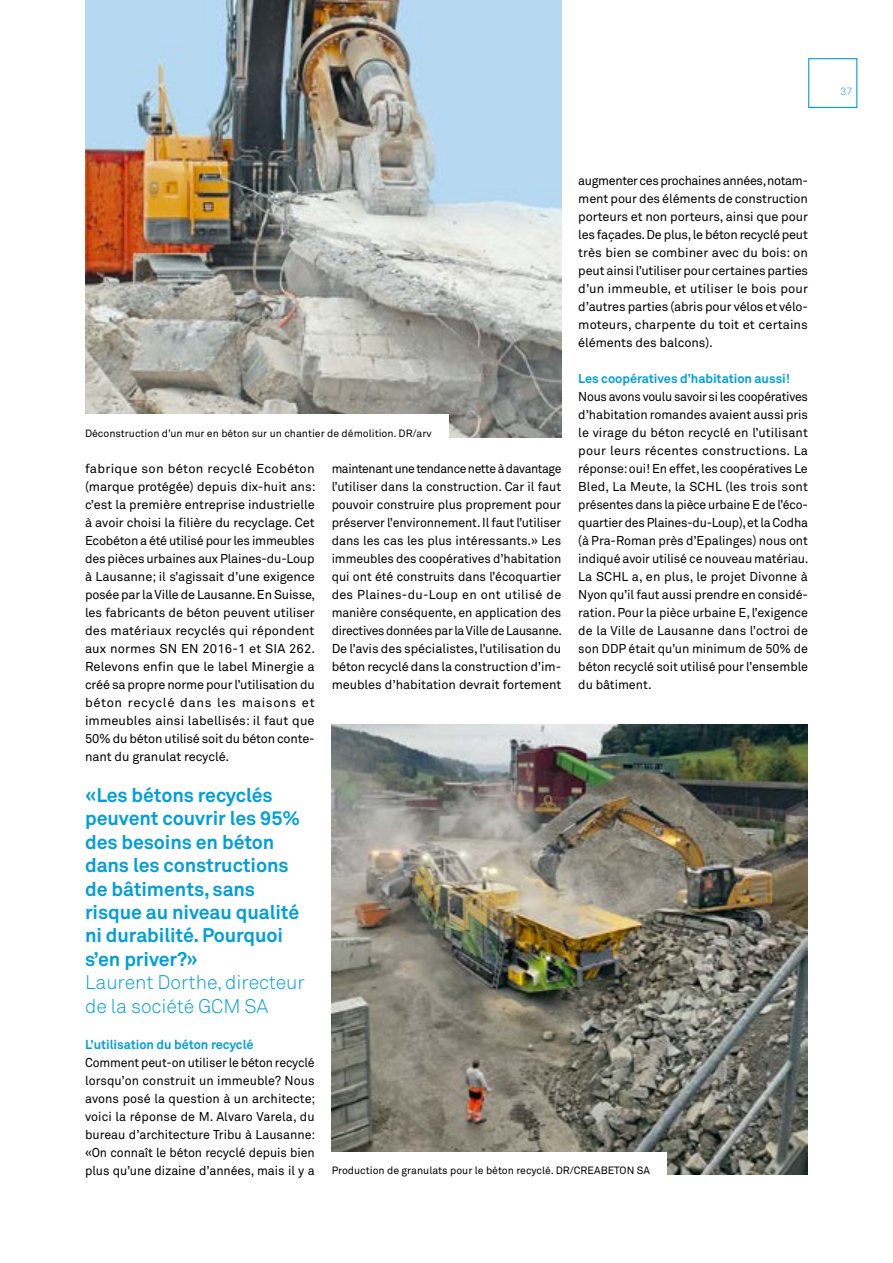
<style>
.page{position:relative;width:893px;height:1263px;background:#fff}
.page>*{position:absolute;margin:0;border:0;box-sizing:border-box;transform-origin:0 0}
.t1{font:700 19.5px/23.4px "Akkurat Std";letter-spacing:-.005em;color:#009edb}
.t2{font:300 19.5px/23.4px "Akkurat Std";letter-spacing:-.005em;color:#009edb}
.t3{font:12.75px/18px "Akkurat Std";letter-spacing:-.005em;color:#000;text-align:justify}
.t4{font:12.75px/18px "Akkurat Std";letter-spacing:-.005em;color:#000;text-align:justify;scale:.95 1}
.t5{font:700 12.75px "Akkurat Std";letter-spacing:-.005em;color:#009edb}
.t6{font:10.5px "Akkurat Std";color:#000}
.t7{font:300 10.5px "Akkurat Std";color:#009edb}
</style>
<div class="page">
<div style="left:808px;top:58px;width:49px;height:50px;border:1px solid #009edb"></div>
<img style="left:85px;top:0;width:476px;height:437px">
<img style="left:332px;top:725px;width:476px;height:450px">
<div style="left:70px;top:414px;width:378px;height:39px;background:#fff"></div>
<div style="left:317px;top:1151px;width:350px;height:40px;background:#fff"></div>
<p class="t3" style="left:578px;top:171px;width:231px">augmenter ces prochaines années, notam&shy;ment pour des éléments de construction porteurs et non porteurs, ainsi que pour les façades. De plus, le béton recyclé peut très bien se combiner avec du bois: on peut ainsi l’utiliser pour certaines parties d’un immeuble, et utiliser le bois pour d’autres parties (abris pour vélos et vélo&shy;moteurs, charpente du toit et certains éléments des balcons).</p>
<p class="t5" style="left:578px;top:370px;width:213px">Les coopératives d’habitation aussi!</p>
<p class="t3" style="left:578px;top:387px;width:232px">Nous avons voulu savoir si les coopératives d’habitation romandes avaient aussi pris le virage du béton recyclé en l’utilisant pour leurs récentes constructions. La réponse: oui! En effet, les coopératives Le Bled, La Meute, la SCHL (les trois sont présentes dans la pièce urbaine E de l’éco&shy;quartier des Plaines-du-Loup), et la Codha (à Pra-Roman près d’Epalinges) nous ont indiqué avoir utilisé ce nouveau matériau.<br>La SCHL a, en plus, le projet Divonne à Nyon qu’il faut aussi prendre en considé&shy;ration. Pour la pièce urbaine E, l’exigence de la Ville de Lausanne dans l’octroi de son DDP était qu’un minimum de 50% de béton recyclé soit utilisé pour l’ensemble du bâtiment.</p>
<p class="t6" style="left:85px;top:427px;width:348px">Déconstruction d’un mur en béton sur un chantier de démolition. DR/arv</p>
<p class="t3" style="left:85px;top:459px;width:232px">fabrique son béton recyclé Ecobéton (marque protégée) depuis dix-huit ans: c’est la première entreprise industrielle à avoir choisi la filière du recyclage. Cet Ecobéton a été utilisé pour les immeubles des pièces urbaines aux Plaines-du-Loup à Lausanne; il s’agissait d’une exigence posée par la Ville de Lausanne. En Suisse, les fabricants de béton peuvent utiliser des matériaux recyclés qui répondent aux normes SN EN 2016-1 et SIA 262.<br>Relevons enfin que le label Minergie a créé sa propre norme pour l’utilisation du béton recyclé dans les maisons et immeubles ainsi labellisés: il faut que 50% du béton utilisé soit du béton conte&shy;nant du granulat recyclé.</p>
<h1 class="t1" style="left:85px;top:783px;width:216px">«Les bétons recyclés peuvent couvrir les 95% des besoins en béton dans les constructions de bâtiments, sans risque au niveau qualité ni durabilité. Pourquoi s’en priver?»</h1>
<h1 class="t2" style="left:85px;top:971px;width:221px">Laurent Dorthe, directeur de la société GCM SA</h1>
<p class="t5" style="left:85px;top:1036px;width:170px">L’utilisation du béton recyclé</p>
<p class="t3" style="left:85px;top:1053px;width:232px">Comment peut-on utiliser le béton recyclé lorsqu’on construit un immeuble? Nous avons posé la question à un architecte; voici la réponse de M. Alvaro Varela, du bureau d’architecture Tribu à Lausanne: «On connaît le béton recyclé depuis bien plus qu’une dizaine d’années, mais il y a</p>
<p class="t4" style="left:332px;top:459px;width:244px">maintenant une tendance nette à davantage l’utiliser dans la construction. Car il faut pouvoir construire plus proprement pour préserver l’environnement. Il faut l’utiliser dans les cas les plus intéressants.» Les immeubles des coopératives d’habitation qui ont été construits dans l’écoquartier des Plaines-du-Loup en ont utilisé de manière conséquente, en application des directives données par la Ville de Lausanne.<br>De l’avis des spécialistes, l’utilisation du béton recyclé dans la construction d’im&shy;meubles d’habitation devrait fortement</p>
<p class="t6" style="left:332px;top:1165px;width:320px">Production de granulats pour le béton recyclé. DR/CREABETON SA</p>
<p class="t7" style="left:841px;top:85px;width:13px">37</p>
</div>
